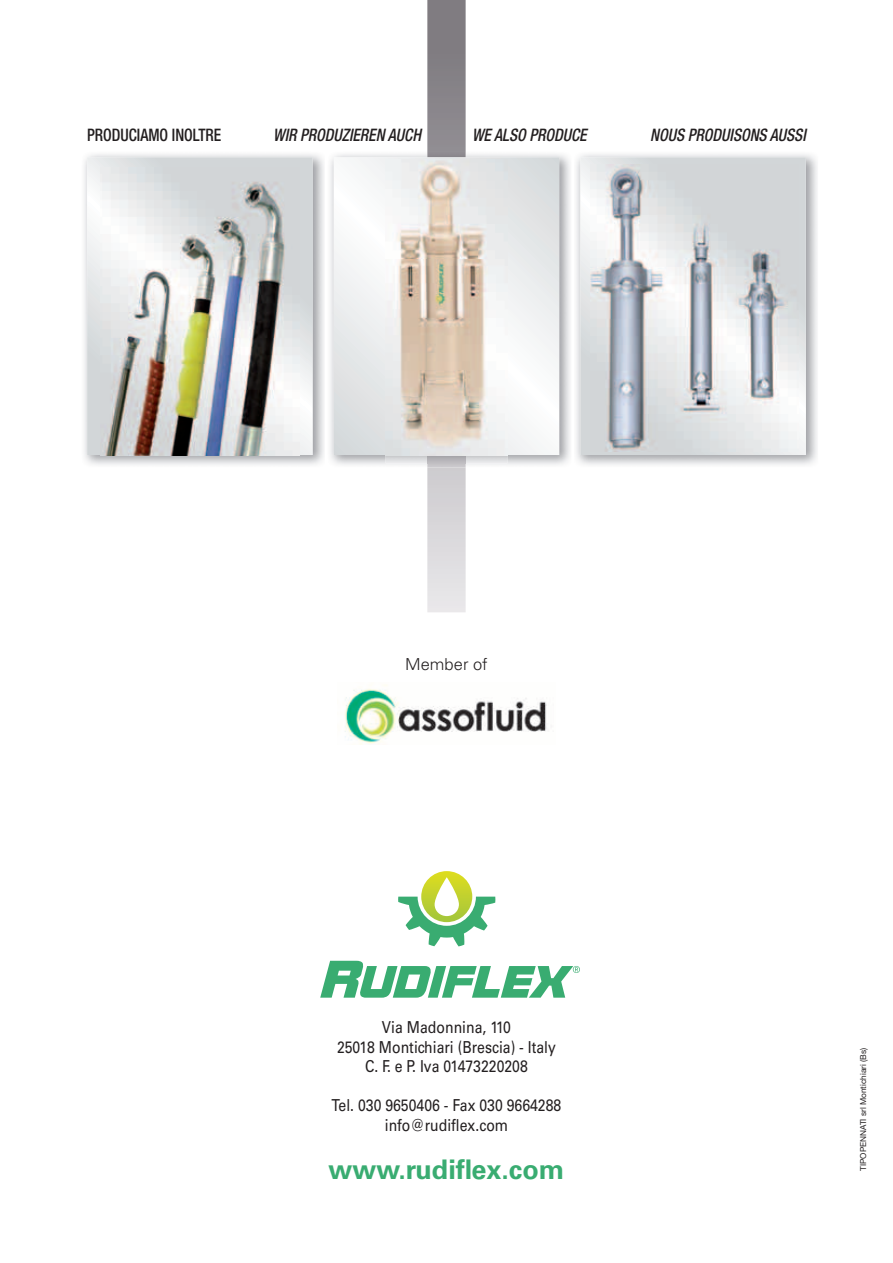
<style>
.page{position:relative;width:893px;height:1263px;background:#fff}
.page>*{position:absolute;margin:0;border:0;box-sizing:border-box;transform-origin:0 0}
.t1{font:700 27px "Univers LT Std";color:#39ac71}
.t2{font:italic 500 condensed 17.25px "Helvetica Neue";color:#231f20;scale:.9 1}
.t3{font:500 condensed 17.25px "Helvetica Neue";color:#231f20;scale:.9 1}
.t4{font:16.5px/19.5px "Univers LT Std";color:#231f20;text-align:center;scale:.85 1}
.t5{font:300 16.5px "Univers LT Std";color:#231f20}
.t6{font:8.25px "Helvetica Neue";color:#231f20}
</style>
<div class="page">
<img style="left:344px;top:685px;width:203px;height:59px">
<svg style="left:398px;top:871px;width:97px;height:75px"></svg>
<svg style="left:320px;top:961px;width:260px;height:37px"></svg>
<svg style="left:427px;top:0;width:39px;height:612px;background:#b0aeb2"></svg>
<img style="left:84px;top:154px;width:240px;height:311px">
<svg style="left:87px;top:157px;width:226px;height:298px"></svg>
<img style="left:101px;top:167px;width:198px;height:288px">
<img style="left:330px;top:154px;width:240px;height:311px">
<img style="left:427px;top:151px;width:39px;height:316px">
<svg style="left:334px;top:157px;width:225px;height:298px"></svg>
<img style="left:576px;top:154px;width:241px;height:311px">
<svg style="left:580px;top:157px;width:226px;height:298px"></svg>
<img style="left:590px;top:165px;width:208px;height:287px">
<img style="left:385px;top:159px;width:123px;height:304px">
<img style="left:427px;top:455px;width:39px;height:8px">
<p class="t3" style="left:87px;top:129px;width:151px">PRODUCIAMO INOLTRE</p>
<p class="t2" style="left:273px;top:129px;width:166px">WIR PRODUZIEREN AUCH</p>
<p class="t2" style="left:472px;top:129px;width:129px">WE ALSO PRODUCE</p>
<p class="t2" style="left:650px;top:129px;width:174px">NOUS PRODUISONS AUSSI</p>
<p class="t5" style="left:405px;top:658px;width:84px">Member of</p>
<p class="t4" style="left:337px;top:1019px;width:259px">Via Madonnina, 110<br>25018 Montichiari (Brescia) - Italy<br>C. F. e P. Iva 01473220208</p>
<p class="t4" style="left:332px;top:1097px;width:272px">Tel. 030 9650406 - Fax 030 9664288 info@rudiflex.com</p>
<h1 class="t1" style="left:329px;top:1159px;width:237px">www.rudiflex.com</h1>
<p class="t6" style="left:860px;top:1171px;width:124px;rotate:-90deg">TIPOPENNATI srl Montichiari (Bs)</p>
</div>
